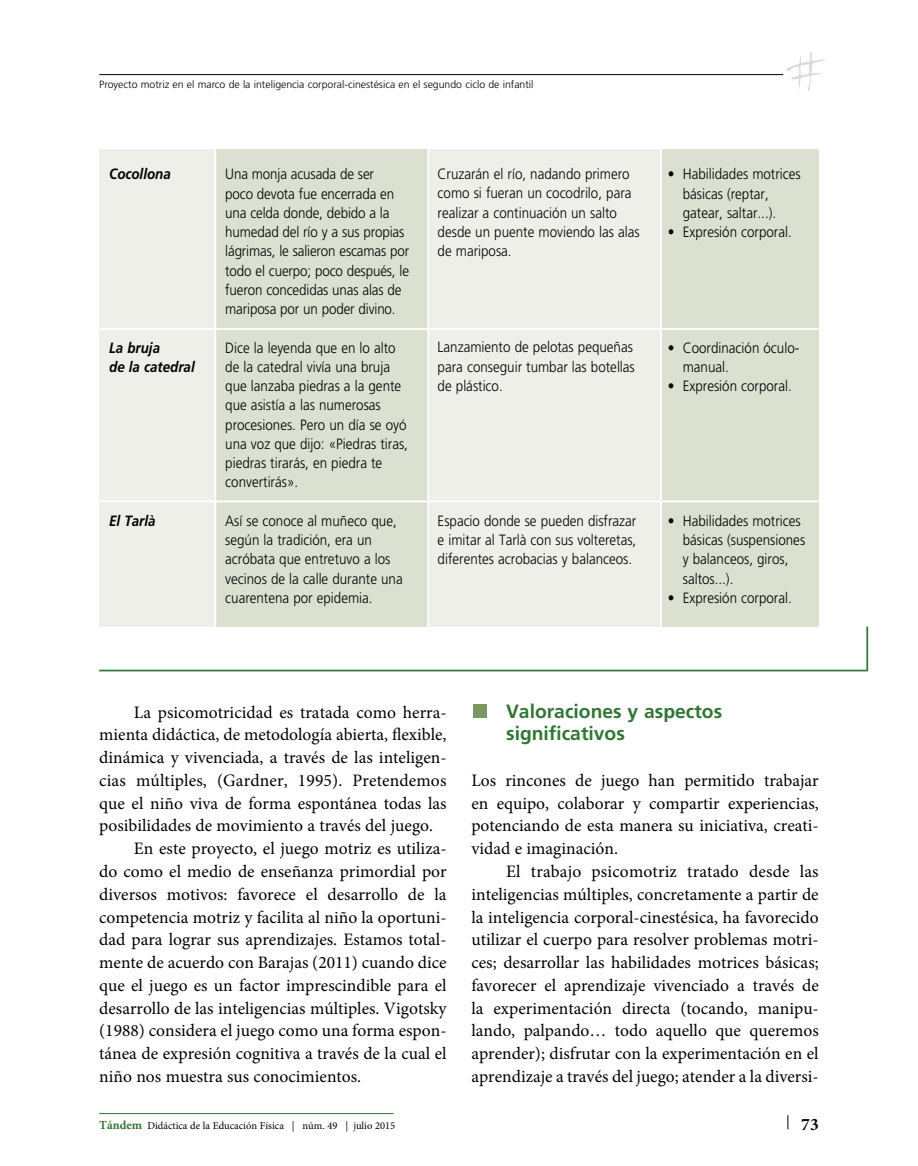
<style>
.page{position:relative;width:918px;height:1166px;background:#fff}
.page>*{position:absolute;margin:0;border:0;box-sizing:border-box;transform-origin:0 0}
.t1{font:700 19.25px/22.8px "Frutiger LT Std";color:#307634}
.t2{font:17.5px/22.8px "Minion Pro";color:#000;text-align:justify}
.t3{font:700 17.5px "Minion Pro";color:#000}
.t4{font:300 14.88px/19.2px "Frutiger LT Std";color:#000;scale:.9 1}
.t5{font:italic 700 14.88px/19.2px "Frutiger LT Std";color:#000;scale:.9 1}
.t6{font:300 10.5px "Frutiger LT Std";color:#000}
.t7{font:10.5px "Minion Pro";color:#000}
.s1{font-weight:700;font-size:12.25px;color:#307634}
</style>
<div class="page">
<div style="left:215px;top:149px;width:604px;height:478px;background:#dbe0d1"></div>
<div style="left:428px;top:149px;width:234px;height:478px;background:#edefe8"></div>
<div style="left:99px;top:149px;width:116px;height:478px;background:#edefe8"></div>
<svg style="left:787px;top:1115px;width:1px;height:14px"></svg>
<hr style="left:99px;top:74px;width:684px;height:1px;background:#000">
<hr style="left:99px;top:1113px;width:294px;height:1px;background:#307634">
<svg style="left:786px;top:52px;width:39px;height:39px"></svg>
<hr style="left:214px;top:149px;width:2px;height:478px;background:#fff">
<hr style="left:428px;top:149px;width:1px;height:478px;background:#fff">
<hr style="left:660px;top:149px;width:2px;height:478px;background:#fff">
<hr style="left:99px;top:670px;width:767px;height:1px;background:#307634">
<hr style="left:866px;top:627px;width:2px;height:44px;background:#307634">
<div style="left:473px;top:704px;width:14px;height:14px;background:#7a9865"></div>
<hr style="left:99px;top:328px;width:720px;height:2px;background:#fff">
<hr style="left:99px;top:500px;width:720px;height:2px;background:#fff">
<p class="t6" style="left:99px;top:78px;width:436px">Proyecto motriz en el marco de la inteligencia corporal-cinestésica en el segundo ciclo de infantil</p>
<p class="t5" style="left:109px;top:164px;width:70px">Cocollona</p>
<p class="t5" style="left:109px;top:338px;width:97px">La bruja<br>de la catedral</p>
<p class="t5" style="left:109px;top:511px;width:53px">El Tarlà</p>
<p class="t4" style="left:225px;top:165px;width:206px">Una monja acusada de ser<br>poco devota fue encerrada en una celda donde, debido a la humedad del río y a sus propias lágrimas, le salieron escamas por todo el cuerpo; poco después, le fueron concedidas unas alas de mariposa por un poder divino.</p>
<p class="t4" style="left:225px;top:338px;width:204px">Dice la leyenda que en lo alto de la catedral vivía una bruja que lanzaba piedras a la gente que asistía a las numerosas procesiones. Pero un día se oyó una voz que dijo: «Piedras tiras, piedras tirarás, en piedra te convertirás».</p>
<p class="t4" style="left:225px;top:511px;width:199px">Así se conoce al muñeco que, según la tradición, era un acróbata que entretuvo a los vecinos de la calle durante una cuarentena por epidemia.</p>
<p class="t4" style="left:438px;top:165px;width:226px">Cruzarán el río, nadando primero como si fueran un cocodrilo, para realizar a continuación un salto desde un puente moviendo las alas de mariposa.</p>
<p class="t4" style="left:438px;top:338px;width:221px">Lanzamiento de pelotas pequeñas para conseguir tumbar las botellas de plástico.</p>
<p class="t4" style="left:438px;top:511px;width:222px;text-align:justify">Espacio donde se pueden disfrazar e imitar al Tarlà con sus volteretas, diferentes acrobacias y balanceos.</p>
<p class="t4" style="left:683px;top:165px;width:132px;text-indent:-15px">• Habilidades motrices básicas (reptar, gatear, saltar...).</p>
<p class="t4" style="left:668px;top:222px;width:139px">• Expresión corporal.</p>
<p class="t4" style="left:683px;top:338px;width:131px;text-indent:-15px">• Coordinación óculo&shy;manual.</p>
<p class="t4" style="left:668px;top:376px;width:139px">• Expresión corporal.</p>
<p class="t4" style="left:683px;top:511px;width:137px;text-indent:-15px">• Habilidades motrices básicas (suspensiones y balanceos, giros, saltos...).</p>
<p class="t4" style="left:668px;top:588px;width:139px">• Expresión corporal.</p>
<p class="t2" style="left:134px;top:701px;width:314px">La psicomotricidad es tratada como herra-</p>
<p class="t2" style="left:99px;top:723px;width:349px">mienta didáctica, de metodología abierta, flexible,</p>
<p class="t2" style="left:99px;top:746px;width:349px">dinámica y vivenciada, a través de las inteligen-</p>
<p class="t2" style="left:99px;top:769px;width:349px">cias múltiples, (Gardner, 1995). Pretendemos</p>
<p class="t2" style="left:99px;top:792px;width:349px">que el niño viva de forma espontánea todas las</p>
<p class="t2" style="left:99px;top:814px;width:335px">posibilidades de movimiento a través del juego.</p>
<p class="t2" style="left:134px;top:837px;width:314px">En este proyecto, el juego motriz es utiliza-</p>
<p class="t2" style="left:99px;top:860px;width:349px">do como el medio de enseñanza primordial por</p>
<p class="t2" style="left:99px;top:883px;width:349px">diversos motivos: favorece el desarrollo de la</p>
<p class="t2" style="left:99px;top:905px;width:349px">competencia motriz y facilita al niño la oportuni-</p>
<p class="t2" style="left:99px;top:928px;width:349px">dad para lograr sus aprendizajes. Estamos total-</p>
<p class="t2" style="left:99px;top:951px;width:349px">mente de acuerdo con Barajas (2011) cuando dice</p>
<p class="t2" style="left:99px;top:974px;width:349px">que el juego es un factor imprescindible para el</p>
<p class="t2" style="left:99px;top:996px;width:349px">desarrollo de las inteligencias múltiples. Vigotsky</p>
<p class="t2" style="left:99px;top:1019px;width:349px">(1988) considera el juego como una forma espon-</p>
<p class="t2" style="left:99px;top:1042px;width:349px">tánea de expresión cognitiva a través de la cual el</p>
<p class="t2" style="left:99px;top:1065px;width:263px">niño nos muestra sus conocimientos.</p>
<p class="t7" style="left:99px;top:1118px;width:297px"><span class="s1">Tándem</span> Didáctica de la Educación Física | núm. 49 | julio 2015</p>
<p class="t1" style="left:506px;top:700px;width:218px">Valoraciones y aspectos significativos</p>
<p class="t2" style="left:471px;top:769px;width:349px">Los rincones de juego han permitido trabajar en equipo, colaborar y compartir experiencias, potenciando de esta manera su iniciativa, creati&shy;vidad e imaginación.</p>
<p class="t2" style="left:471px;top:860px;width:349px;text-indent:35px">El trabajo psicomotriz tratado desde las inteligencias múltiples, concretamente a partir de la inteligencia corporal-cinestésica, ha favorecido utilizar el cuerpo para resolver problemas motri&shy;ces; desarrollar las habilidades motrices básicas; favorecer el aprendizaje vivenciado a través de la experimentación directa (tocando, manipu&shy;lando, palpando… todo aquello que queremos aprender); disfrutar con la experimentación en el aprendizaje a través del juego; atender a la diversi-</p>
<p class="t3" style="left:801px;top:1112px;width:19px">73</p>
</div>
